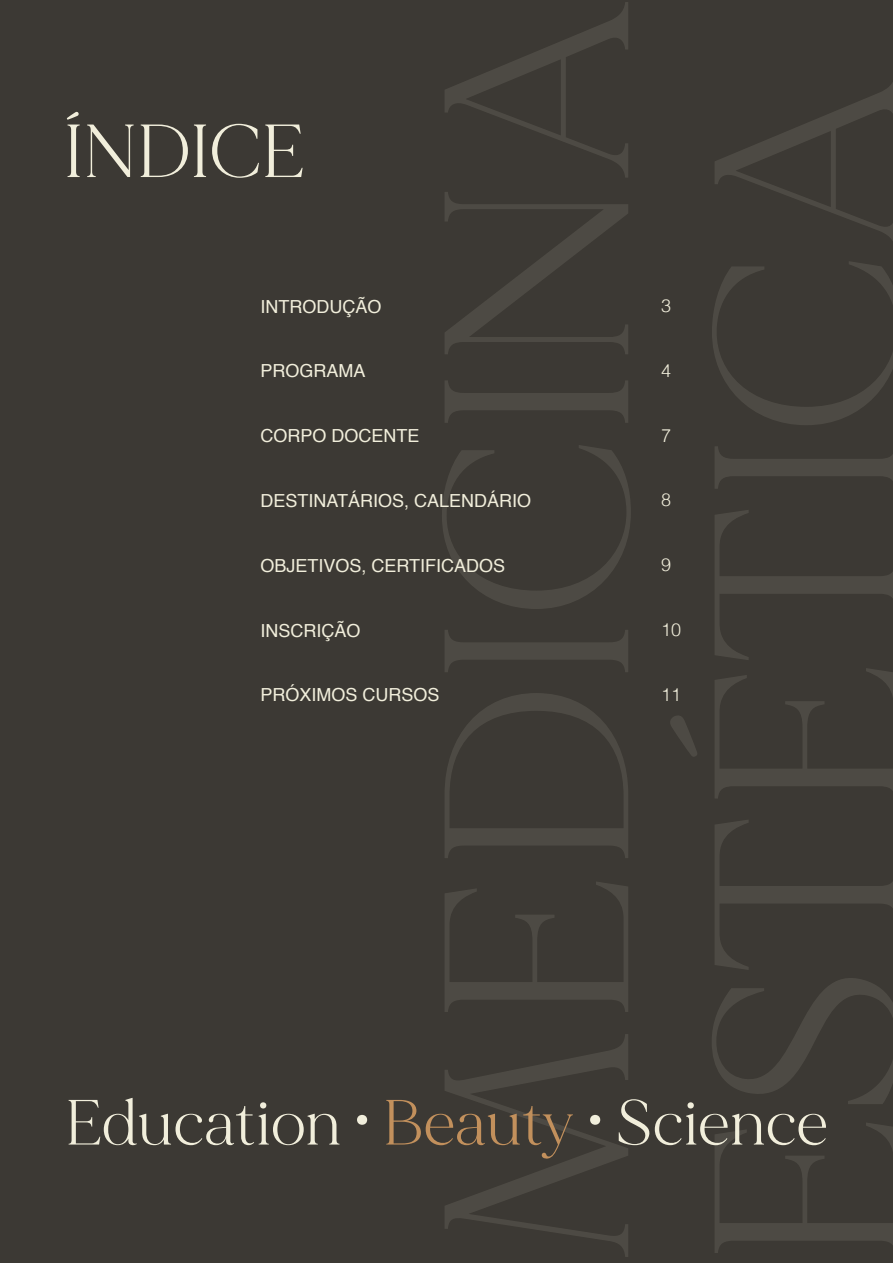
<style>
.page{position:relative;width:893px;height:1263px;background:#3c3934}
.page>*{position:absolute;margin:0;border:0;box-sizing:border-box;transform-origin:0 0}
.t1{font:75px "MADE Mirage";color:#f1eedb}
.t2{font:63.75px "MADE Mirage";letter-spacing:.01em;color:#f1eedb}
.t3{font:18px "Helvetica";color:#f1eedb}
.t4{font:300 18px "Helvetica";color:#f1eedb}
.s1{color:#c2905c}
</style>
<div class="page">
<p class="t1" style="left:64px;top:105px;width:243px">ÍNDICE</p>
<p class="t3" style="left:260px;top:292px;width:122px">INTRODUÇÃO</p>
<p class="t4" style="left:661px;top:290px;width:12px">3</p>
<p class="t3" style="left:260px;top:357px;width:107px">PROGRAMA</p>
<p class="t4" style="left:661px;top:355px;width:12px">4</p>
<p class="t3" style="left:260px;top:422px;width:161px">CORPO DOCENTE</p>
<p class="t4" style="left:661px;top:420px;width:12px">7</p>
<p class="t3" style="left:260px;top:487px;width:272px">DESTINATÁRIOS, CALENDÁRIO</p>
<p class="t4" style="left:661px;top:485px;width:12px">8</p>
<p class="t3" style="left:260px;top:552px;width:246px">OBJETIVOS, CERTIFICADOS</p>
<p class="t4" style="left:661px;top:549px;width:12px">9</p>
<p class="t3" style="left:260px;top:616px;width:102px">INSCRIÇÃO</p>
<p class="t4" style="left:661px;top:614px;width:22px">10</p>
<p class="t3" style="left:260px;top:681px;width:181px">PRÓXIMOS CURSOS</p>
<p class="t4" style="left:661px;top:679px;width:22px">11</p>
<p class="t2" style="left:65px;top:1083px;width:764px">Education • <span class="s1">Beauty</span> • Science</p>
</div>
